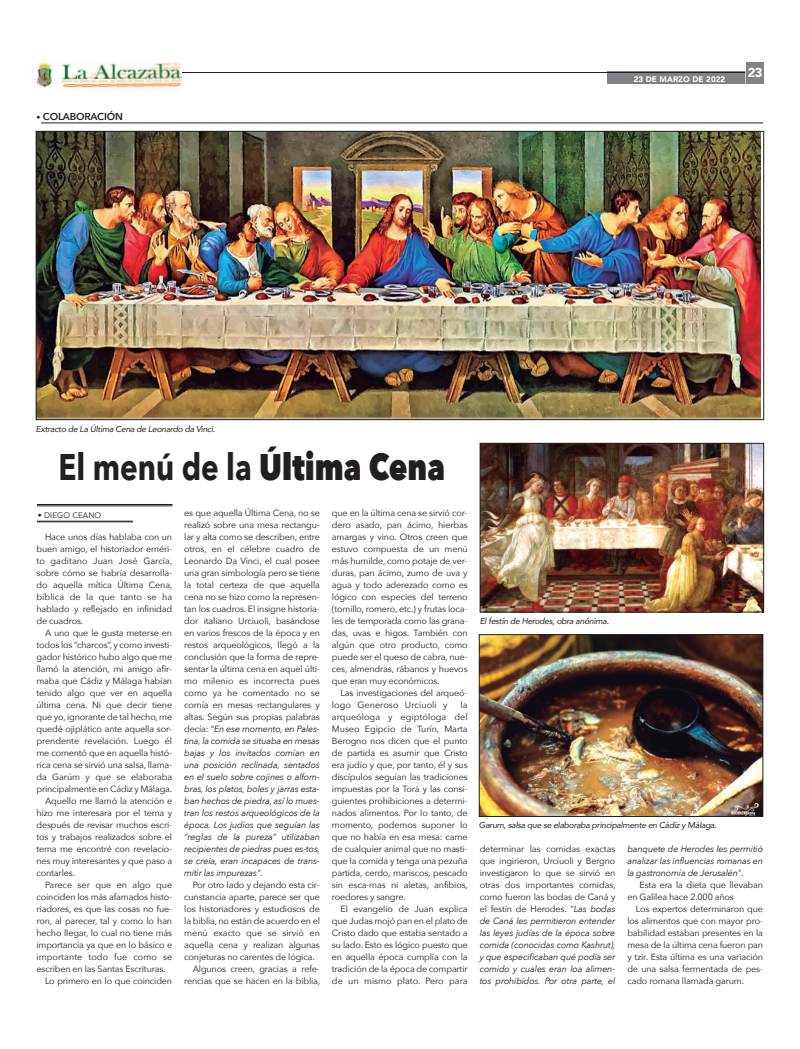
<style>
.page{position:relative;width:800px;height:1049px;background:#fff}
.page>*{position:absolute;margin:0;border:0;box-sizing:border-box;transform-origin:0 0}
.t1{font:700 37px "Avenir Next";color:#231f20;scale:.8 1}
.t2{font:900 13px "Avenir";color:#fff}
.t3{font:600 10px "Avenir Next";letter-spacing:-.02em;color:#231f20}
.t4{font:9px/12px "Avenir Next";letter-spacing:-.015em;color:#231f20;text-align:justify}
.t5{font:italic 9px/12px "Avenir Next";letter-spacing:-.015em;color:#231f20;text-align:justify}
.t6{font:9px "Avenir Next";letter-spacing:.005em;color:#231f20}
.t7{font:italic 8.5px "Avenir";letter-spacing:-.03em;color:#231f20}
.t8{font:900 8px "Avenir";color:#fff}
.t9{font:8px "Avenir";color:#231f20}
.s1{font-family:"Avenir";font-weight:400;font-size:8px}
.s2{font-weight:800}
.s3{font-style:italic}
.s4{font-style:normal}
</style>
<div class="page">
<div style="left:607px;top:72px;width:143px;height:12px;background:#808285"></div>
<hr style="left:182px;top:72px;width:563px;height:1px;background:#231f20">
<div style="left:745px;top:63px;width:18px;height:21px;background:#808285"></div>
<img style="left:38px;top:62px;width:144px;height:26px">
<hr style="left:41px;top:123px;width:722px;height:1px;background:#231f20">
<img style="left:38px;top:133px;width:722px;height:285px">
<hr style="left:37px;top:504px;width:135px;height:1px;background:#231f20">
<hr style="left:37px;top:506px;width:135px;height:1px;background:#231f20">
<hr style="left:37px;top:521px;width:96px;height:1px;background:#231f20">
<hr style="left:37px;top:522px;width:96px;height:1px;background:#231f20">
<img style="left:481px;top:445px;width:280px;height:165px">
<div style="left:479px;top:443px;width:284px;height:169px;border:1px solid #231f20"></div>
<img style="left:481px;top:636px;width:280px;height:179px">
<div style="left:479px;top:634px;width:284px;height:183px;border:1px solid #231f20"></div>
<p class="t3" style="left:36px;top:110px;width:88px"><span class="s1">•</span> COLABORACIÓN</p>
<p class="t8" style="left:633px;top:74px;width:93px">23 DE MARZO DE 2022</p>
<h2 class="t2" style="left:747px;top:64px;width:16px">23</h2>
<p class="t7" style="left:36px;top:424px;width:181px">Extracto de La Última Cena de Leonardo da Vinci.</p>
<h1 class="t1" style="left:59px;top:443px;width:484px">El menú de la <span class="s2">Última Cena</span></h1>
<p class="t9" style="left:38px;top:509px;width:65px">• DIEGO CEANO</p>
<p class="t4" style="left:36px;top:531px;width:137px;text-indent:9px">Hace unos días hablaba con un buen amigo, el historiador eméri&shy;to gaditano Juan José García, sobre cómo se habría desarrolla&shy;do aquella mítica Última Cena, bíblica de la que tanto se ha hablado y reflejado en infinidad de cuadros.</p>
<p class="t4" style="left:45px;top:627px;width:129px">A uno que le gusta meterse en</p>
<p class="t4" style="left:36px;top:639px;width:137px">todos los “charcos”, y como investi-</p>
<p class="t4" style="left:36px;top:651px;width:137px">gador histórico hubo algo que me</p>
<p class="t4" style="left:36px;top:663px;width:137px">llamó la atención, mi amigo afir-</p>
<p class="t4" style="left:36px;top:675px;width:137px">maba que Cádiz y Málaga habían</p>
<p class="t4" style="left:36px;top:687px;width:137px">tenido algo que ver en aquella</p>
<p class="t4" style="left:36px;top:699px;width:137px">última cena. Ni que decir tiene</p>
<p class="t4" style="left:36px;top:711px;width:137px">que yo, ignorante de tal hecho, me</p>
<p class="t4" style="left:36px;top:723px;width:137px">quedé ojiplático ante aquella sor-</p>
<p class="t4" style="left:36px;top:735px;width:137px">prendente revelación. Luego él</p>
<p class="t4" style="left:36px;top:747px;width:137px">me comentó que en aquella histó-</p>
<p class="t4" style="left:36px;top:759px;width:137px">rica cena se sirvió una salsa, llama-</p>
<p class="t4" style="left:36px;top:771px;width:137px">da Garúm y que se elaboraba</p>
<p class="t4" style="left:36px;top:783px;width:137px">principalmente en Cádiz y Málaga.</p>
<p class="t4" style="left:45px;top:795px;width:129px">Aquello me llamó la atención e</p>
<p class="t4" style="left:36px;top:807px;width:137px">hizo me interesara por el tema y</p>
<p class="t4" style="left:36px;top:819px;width:137px">después de revisar muchos escri-</p>
<p class="t4" style="left:36px;top:831px;width:137px">tos y trabajos realizados sobre el</p>
<p class="t4" style="left:36px;top:843px;width:137px">tema me encontré con revelacio-</p>
<p class="t4" style="left:36px;top:855px;width:137px">nes muy interesantes y que paso a</p>
<p class="t4" style="left:36px;top:867px;width:40px">contarles.</p>
<p class="t4" style="left:45px;top:879px;width:129px">Parece ser que en algo que</p>
<p class="t4" style="left:36px;top:891px;width:137px">coinciden los más afamados histo-</p>
<p class="t4" style="left:36px;top:903px;width:137px">riadores, es que las cosas no fue-</p>
<p class="t4" style="left:36px;top:915px;width:137px">ron, al parecer, tal y como lo han</p>
<p class="t4" style="left:36px;top:927px;width:137px">hecho llegar, lo cual no tiene más</p>
<p class="t4" style="left:36px;top:939px;width:137px">importancia ya que en lo básico e</p>
<p class="t6" style="left:36px;top:951px;width:137px">importante todo fue como se</p>
<p class="t4" style="left:36px;top:963px;width:130px">escriben en las Santas Escrituras.</p>
<p class="t4" style="left:45px;top:975px;width:129px">Lo primero en lo que coinciden</p>
<p class="t4" style="left:184px;top:507px;width:137px">es que aquella Última Cena, no se realizó sobre una mesa rectangu&shy;lar y alta como se describen, entre otros, en el célebre cuadro de Leonardo Da Vinci, el cual posee una gran simbología pero se tiene la total certeza de que aquella cena no se hizo como la represen&shy;tan los cuadros. El insigne historia&shy;dor italiano Urciuoli, basándose en varios frescos de la época y en restos arqueológicos, llegó a la conclusión que la forma de repre&shy;sentar la última cena en aquel últi&shy;mo milenio es incorrecta pues como ya he comentado no se comía en mesas rectangulares y altas. Según sus propias palabras decía: <span class="s3">"En ese momento, en Pales&shy;tina, la comida se situaba en mesas bajas y los invitados comían en una posición reclinada, sentados en el suelo sobre cojines o alfom&shy;bras, los platos, boles y jarras esta&shy;ban hechos de piedra, así lo mues&shy;tran los restos arqueológicos de la época. Los judíos que seguían las “reglas de la pureza” utilizaban recipientes de piedras pues es-tos, se creía, eran incapaces de trans&shy;mitir las impurezas"</span>.</p>
<p class="t4" style="left:193px;top:879px;width:128px">Por otro lado y dejando esta cir-</p>
<p class="t4" style="left:184px;top:891px;width:137px">cunstancia aparte, parece ser que</p>
<p class="t4" style="left:184px;top:903px;width:137px">los historiadores y estudiosos de</p>
<p class="t4" style="left:184px;top:915px;width:137px">la biblia, no están de acuerdo en el</p>
<p class="t4" style="left:184px;top:927px;width:137px">menú exacto que se sirvió en</p>
<p class="t4" style="left:184px;top:939px;width:137px">aquella cena y realizan algunas</p>
<p class="t4" style="left:184px;top:951px;width:132px">conjeturas no carentes de lógica.</p>
<p class="t4" style="left:193px;top:963px;width:128px">Algunos creen, gracias a refe-</p>
<p class="t4" style="left:184px;top:975px;width:137px">rencias que se hacen en la biblia,</p>
<p class="t4" style="left:332px;top:507px;width:137px">que en la última cena se sirvió cor&shy;dero asado, pan ácimo, hierbas amargas y vino. Otros creen que estuvo compuesta de un menú más humilde, como potaje de ver&shy;duras, pan ácimo, zumo de uva y agua y todo aderezado como es lógico con especies del terreno (tomillo, romero, etc.) y frutas loca&shy;les de temporada como las grana&shy;das, uvas e higos. También con algún que otro producto, como puede ser el queso de cabra, nue&shy;ces, almendras, rábanos y huevos que eran muy económicos.</p>
<p class="t4" style="left:332px;top:687px;width:137px;text-indent:9px">Las investigaciones del arqueó&shy;logo Generoso Urciuoli y</p>
<p class="t4" style="left:332px;top:699px;width:137px;text-indent:128px">la arqueóloga y egiptóloga del Museo Egipcio de Turín, Marta Berogno nos dicen que el punto de partida es asumir que Cristo era judío y que, por tanto, él y sus discípulos seguían las tradiciones impuestas por la Torá y las consi&shy;guientes prohibiciones a determi&shy;nados alimentos. Por lo tanto, de momento, podemos suponer lo que no había en esa mesa: carne de cualquier animal que no masti&shy;que la comida y tenga una pezuña partida, cerdo, mariscos, pescado sin esca-mas ni aletas, anfibios, roedores y sangre.</p>
<p class="t4" style="left:332px;top:903px;width:137px;text-indent:9px">El evangelio de Juan explica que Judas mojó pan en el plato de Cristo dado que estaba sentado a su lado. Esto es lógico puesto que en aquella época cumplía con la tradición de la época de compartir de un mismo plato. Pero para</p>
<p class="t7" style="left:479px;top:616px;width:131px">El festín de Herodes, obra anónima.</p>
<p class="t7" style="left:479px;top:820px;width:239px">Garum, salsa que se elaboraba principalmente en Cádiz y Málaga.</p>
<p class="t5" style="left:479px;top:843px;width:137px"><span class="s4">determinar las comidas exactas que ingirieron, Urciuoli y Bergno investigaron lo que se sirvió en otras dos importantes comidas, como fueron las bodas de Caná y el festín de Herodes.</span> "Las bodas de Caná les permitieron entender las leyes judías de la época sobre comida (conocidas como Kashrut), y que especificaban qué podía ser comido y cuales eran loa alimen&shy;tos prohibidos. Por otra parte, el</p>
<p class="t5" style="left:627px;top:843px;width:137px">banquete de Herodes les permitió analizar las influencias romanas en la gastronomía de Jerusalén"<span class="s4">.</span></p>
<p class="t4" style="left:627px;top:879px;width:137px;text-indent:12px">Esta era la dieta que llevaban en Galilea hace 2.000 años</p>
<p class="t4" style="left:627px;top:903px;width:137px;text-indent:9px">Los expertos determinaron que los alimentos que con mayor pro&shy;babilidad estaban presentes en la mesa de la última cena fueron pan y tzir. Esta última es una variación de una salsa fermentada de pes&shy;cado romana llamada garum.</p>
</div>
